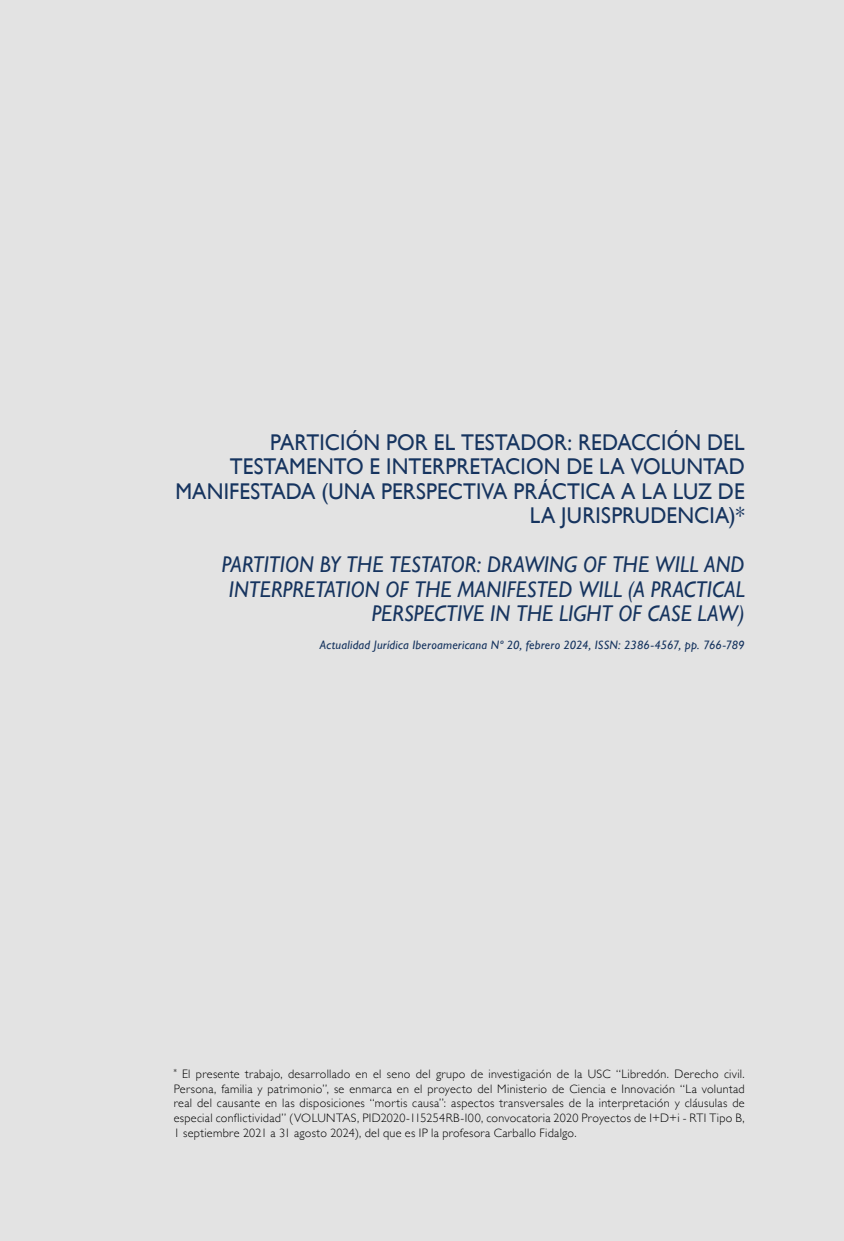
<style>
.page{position:relative;width:844px;height:1241px;background:#fff}
.page>*{position:absolute;margin:0;border:0;box-sizing:border-box;transform-origin:0 0}
.t1{font:22.75px/24.5px "Gill Sans";letter-spacing:.005em;color:#16345f;text-align:right;scale:.94 1}
.t2{font:italic 22.75px/24.5px "Gill Sans";letter-spacing:.005em;color:#16345f;text-align:right;scale:.94 1}
.t3{font:300 12.25px/14.9px "Gill Sans";letter-spacing:.02em;color:#000;text-align:justify}
.t4{font:italic 12.25px "Gill Sans";letter-spacing:.02em;color:#16345f}
</style>
<div class="page">
<div style="left:0;top:0;width:843px;height:1240px;background:#e3e3e3"></div>
<h1 class="t1" style="left:175px;top:429px;width:607px">PARTICIÓN POR EL TESTADOR: REDACCIÓN DEL TESTAMENTO E INTERPRETACION DE LA VOLUNTAD MANIFESTADA (UNA PERSPECTIVA PRÁCTICA A LA LUZ DE LA JURISPRUDENCIA)*</h1>
<h1 class="t2" style="left:221px;top:552px;width:557px">PARTITION BY THE TESTATOR: DRAWING OF THE WILL AND<br>INTERPRETATION OF THE MANIFESTED WILL (A PRACTICAL<br>PERSPECTIVE IN THE LIGHT OF CASE LAW)</h1>
<p class="t4" style="left:320px;top:638px;width:426px">Actualidad Jurídica Iberoamericana Nº 20, febrero 2024, ISSN: 2386-4567, pp. 766-789</p>
<p class="t3" style="left:174px;top:1065px;width:572px"><sup>*</sup> El presente trabajo, desarrollado en el seno del grupo de investigación de la USC “Libredón. Derecho civil.<br>Persona, familia y patrimonio”, se enmarca en el proyecto del Ministerio de Ciencia e Innovación “La voluntad real del causante en las disposiciones “mortis causa”: aspectos transversales de la interpretación y cláusulas de especial conflictividad” (VOLUNTAS, PID2020-115254RB-I00, convocatoria 2020 Proyectos de I+D+i - RTI Tipo B, 1 septiembre 2021 a 31 agosto 2024), del que es IP la profesora Carballo Fidalgo.</p>
</div>
